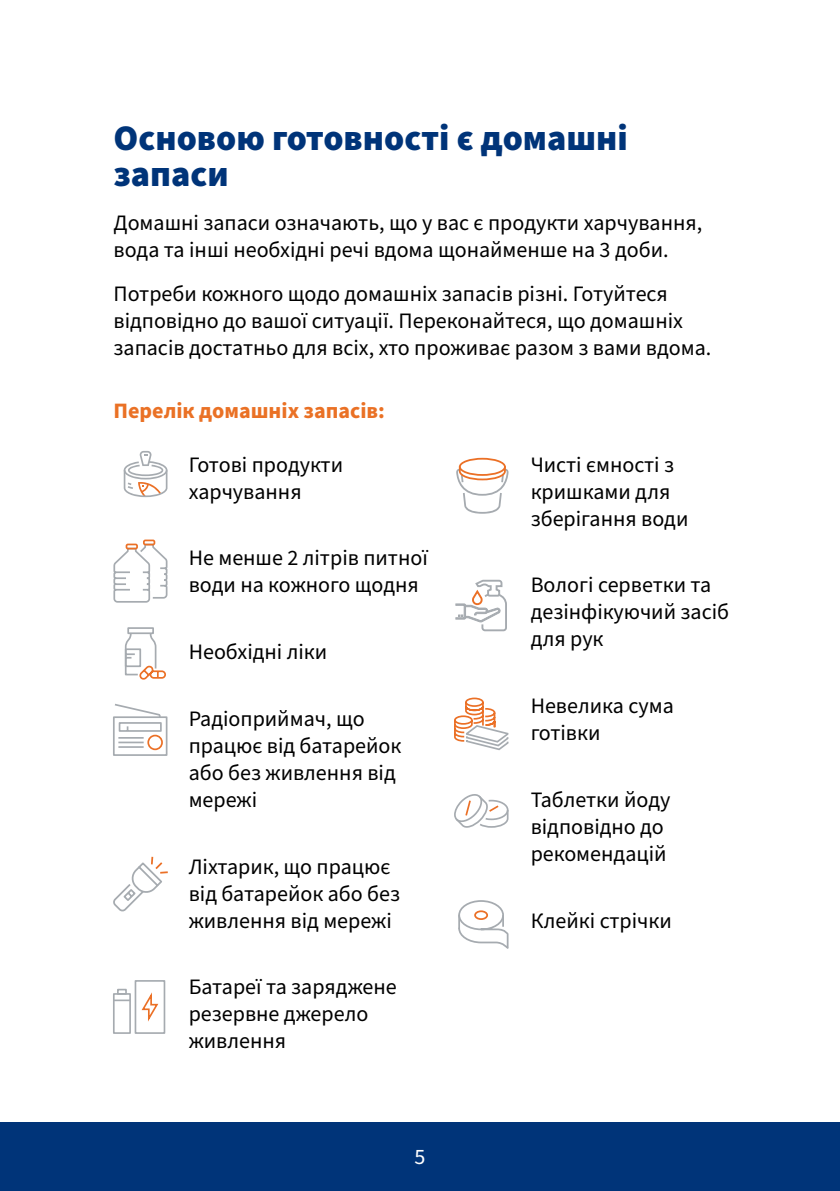
<style>
.page{position:relative;width:840px;height:1191px;background:#fff}
.page>*{position:absolute;margin:0;border:0;box-sizing:border-box;transform-origin:0 0}
.otsikko_h1{font:900 36px/36px "Source Sans Pro";color:#003479}
.ikonilistaus_p{font:22px/27px "Source Sans Pro";color:#000}
.leipis_p{font:22px/27px "Source Sans Pro";color:#000}
.listan_otsikko_h2{font:700 22px "Source Sans Pro";color:#ea7125}
.t1{font:22px "Source Sans Pro";color:#fff}
</style>
<div class="page">
<svg style="left:454px;top:697px;width:55px;height:54px"></svg>
<svg style="left:454px;top:794px;width:55px;height:34px"></svg>
<svg style="left:458px;top:900px;width:51px;height:49px"></svg>
<svg style="left:124px;top:627px;width:42px;height:53px"></svg>
<svg style="left:455px;top:579px;width:52px;height:53px"></svg>
<svg style="left:113px;top:543px;width:55px;height:60px"></svg>
<div style="left:143px;top:539px;width:12px;height:6px;border:2px solid #eb7026"></div>
<svg style="left:113px;top:703px;width:55px;height:53px"></svg>
<svg style="left:113px;top:856px;width:55px;height:56px"></svg>
<div style="left:134px;top:980px;width:31px;height:54px;border:2px solid #a6abb0"></div>
<svg style="left:141px;top:992px;width:18px;height:30px"></svg>
<div style="left:113px;top:993px;width:18px;height:41px;border:2px solid #a6abb0"></div>
<div style="left:117px;top:988px;width:10px;height:6px;border:2px solid #a6abb0"></div>
<svg style="left:114px;top:999px;width:16px;height:2px"></svg>
<svg style="left:456px;top:458px;width:52px;height:56px"></svg>
<svg style="left:124px;top:451px;width:43px;height:46px"></svg>
<div style="left:0;top:1123px;width:839px;height:68px;background:#003479"></div>
<h1 class="otsikko_h1" style="left:113px;top:121px;width:515px">Основою готовності є домашні запаси</h1>
<p class="leipis_p" style="left:113px;top:210px;width:590px">Домашні запаси означають, що у вас є продукти харчування, вода та інші необхідні речі вдома щонайменше на 3 доби.</p>
<p class="leipis_p" style="left:113px;top:281px;width:599px">Потреби кожного щодо домашніх запасів різні. Готуйтеся відповідно до вашої ситуації. Переконайтеся, що домашніх запасів достатньо для всіх, хто проживає разом з вами вдома.</p>
<h2 class="listan_otsikko_h2" style="left:113px;top:395px;width:273px">Перелік домашніх запасів:</h2>
<p class="ikonilistaus_p" style="left:189px;top:451px;width:156px">Готові продукти харчування</p>
<p class="ikonilistaus_p" style="left:189px;top:545px;width:240px">Не менше 2 літрів питної води на кожного щодня</p>
<p class="ikonilistaus_p" style="left:189px;top:639px;width:140px">Необхідні ліки</p>
<p class="ikonilistaus_p" style="left:189px;top:705px;width:214px">Радіоприймач, що працює від батарейок або без живлення від мережі</p>
<p class="ikonilistaus_p" style="left:189px;top:853px;width:213px">Ліхтарик, що працює від батарейок або без живлення від мережі</p>
<p class="ikonilistaus_p" style="left:189px;top:974px;width:209px">Батареї та заряджене резервне джерело живлення</p>
<p class="t1" style="left:414px;top:1141px;width:12px">5</p>
<p class="ikonilistaus_p" style="left:530px;top:451px;width:159px">Чисті ємності з кришками для зберігання води</p>
<p class="ikonilistaus_p" style="left:530px;top:572px;width:200px">Вологі серветки та дезінфікуючий засіб для рук</p>
<p class="ikonilistaus_p" style="left:530px;top:693px;width:145px">Невелика сума готівки</p>
<p class="ikonilistaus_p" style="left:530px;top:786px;width:141px">Таблетки йоду відповідно до рекомендацій</p>
<p class="ikonilistaus_p" style="left:530px;top:907px;width:143px">Клейкі стрічки</p>
</div>
